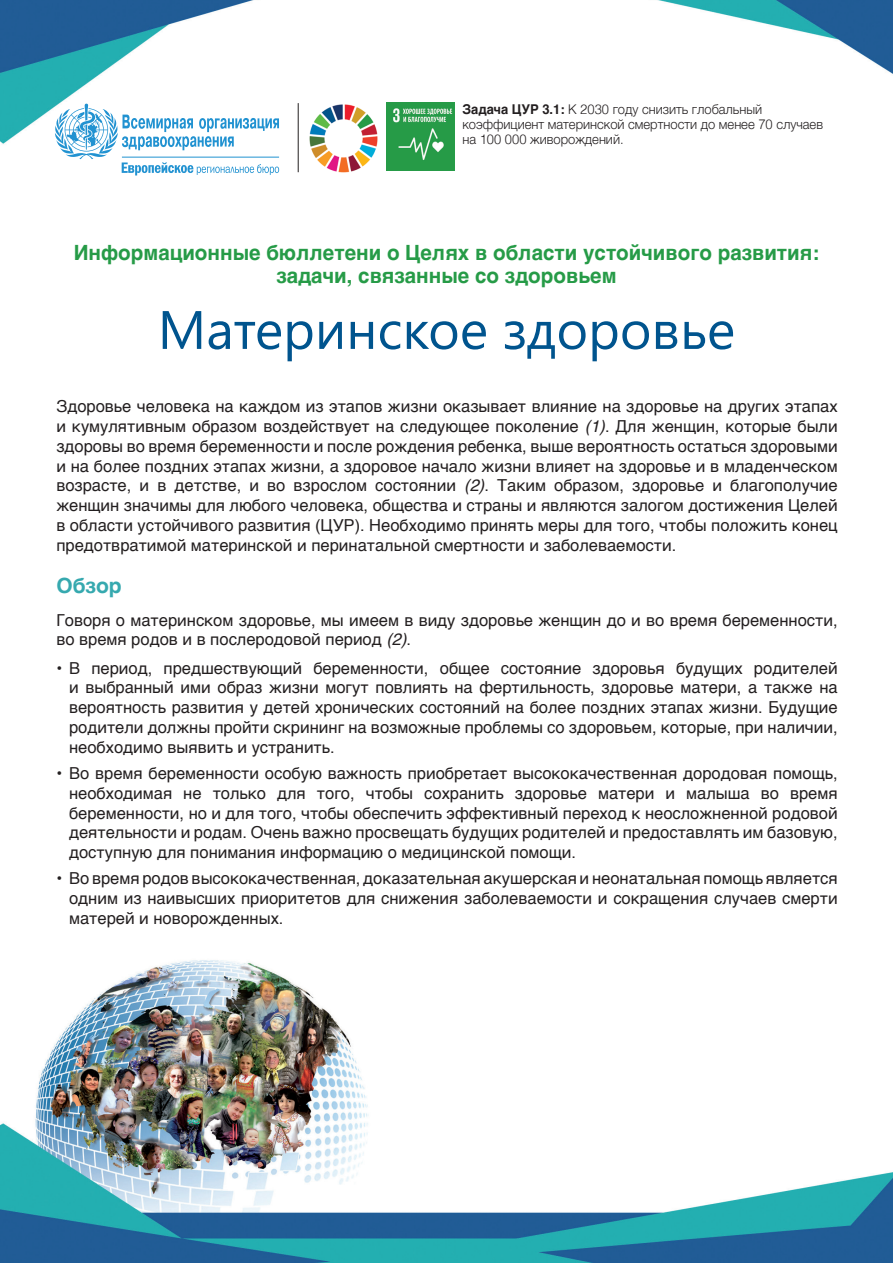
<style>
.page{position:relative;width:893px;height:1263px;background:#fff}
.page>*{position:absolute;margin:0;border:0;box-sizing:border-box;transform-origin:0 0}
.Titoli{font:54px "Segoe UI";color:#00548e}
.sottotitoli{font:700 21px/22.5px "Helvetica";color:#269b47;text-align:center}
.sottotitoli-2{font:700 21px "Helvetica";color:#36a9af}
.bullet{font:16.5px/19.8px "Helvetica";color:#231f20;text-align:justify}
.TESTO_NORMALE{font:16.5px/19.8px "Helvetica";color:#231f20;text-align:justify}
.TESTO_NORMALE-2{font:300 13.5px/15px "Helvetica";color:#231f20;scale:.96 1}
.s1{font-weight:700}
.s2{font-style:italic}
</style>
<div class="page">
<img style="left:0;top:0;width:893px;height:1263px">
<img style="left:387px;top:103px;width:68px;height:68px">
<img style="left:309px;top:104px;width:70px;height:70px">
<hr style="left:298px;top:103px;width:1px;height:69px;background:#231f20">
<svg style="left:55px;top:104px;width:224px;height:71px"></svg>
<p class="TESTO_NORMALE-2" style="left:462px;top:101px;width:377px"><span class="s1">Задача ЦУР 3.1:</span> К 2030 году снизить глобальный коэффициент материнской смертности до менее 70 случаев на 100 000 живорождений.</p>
<p class="sottotitoli" style="left:74px;top:242px;width:747px">Информационные бюллетени о Целях в области устойчивого развития: задачи, связанные со здоровьем</p>
<p class="Titoli" style="left:158px;top:292px;width:579px">Материнское здоровье</p>
<p class="TESTO_NORMALE" style="left:56px;top:397px;width:783px">Здоровье человека на каждом из этапов жизни оказывает влияние на здоровье на других этапах и кумулятивным образом воздействует на следующее поколение <span class="s2">(1)</span>. Для женщин, которые были здоровы во время беременности и после рождения ребенка, выше вероятность остаться здоровыми и на более поздних этапах жизни, а здоровое начало жизни влияет на здоровье и в младенческом возрасте, и в детстве, и во взрослом состоянии <span class="s2">(2)</span>. Таким образом, здоровье и благополучие женщин значимы для любого человека, общества и страны и являются залогом достижения Целей в области устойчивого развития (ЦУР). Необходимо принять меры для того, чтобы положить конец предотвратимой материнской и перинатальной смертности и заболеваемости.</p>
<p class="sottotitoli-2" style="left:56px;top:569px;width:67px">Обзор</p>
<p class="TESTO_NORMALE" style="left:56px;top:610px;width:783px">Говоря о материнском здоровье, мы имеем в виду здоровье женщин до и во время беременности, во время родов и в послеродовой период <span class="s2">(2)</span>.</p>
<p class="bullet" style="left:69px;top:658px;width:770px;text-indent:-13px">• В период, предшествующий беременности, общее состояние здоровья будущих родителей и выбранный ими образ жизни могут повлиять на фертильность, здоровье матери, а также на вероятность развития у детей хронических состояний на более поздних этапах жизни. Будущие родители должны пройти скрининг на возможные проблемы со здоровьем, которые, при наличии, необходимо выявить и устранить.</p>
<p class="bullet" style="left:69px;top:764px;width:770px;text-indent:-13px">• Во время беременности особую важность приобретает высококачественная дородовая помощь, необходимая не только для того, чтобы сохранить здоровье матери и малыша во время беременности, но и для того, чтобы обеспечить эффективный переход к неосложненной родовой деятельности и родам. Очень важно просвещать будущих родителей и предоставлять им базовую, доступную для понимания информацию о медицинской помощи.</p>
<p class="bullet" style="left:69px;top:869px;width:770px;text-indent:-13px">• Во время родов высококачественная, доказательная акушерская и неонатальная помощь является одним из наивысших приоритетов для снижения заболеваемости и сокращения случаев смерти матерей и новорожденных.</p>
</div>
